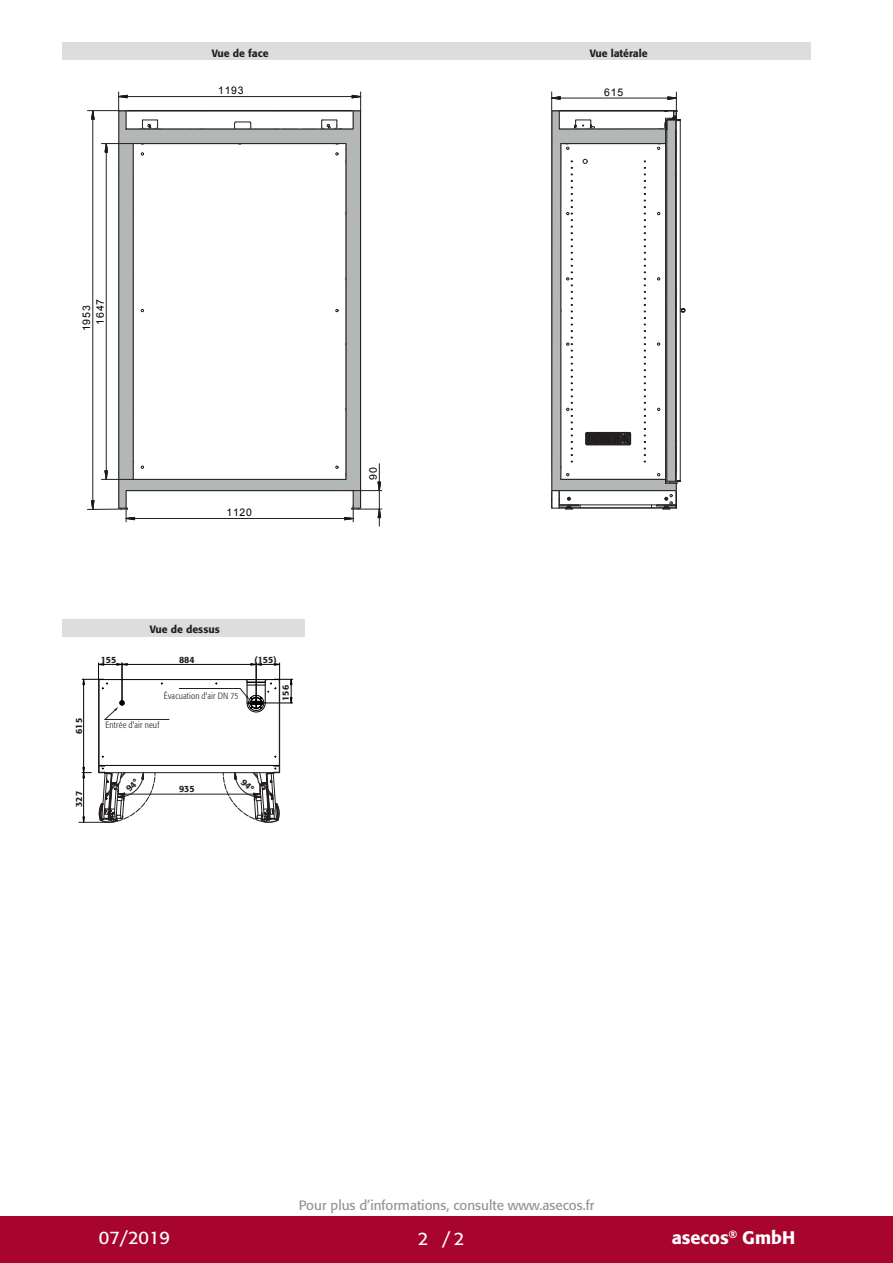
<style>
.page{position:relative;width:893px;height:1263px;background:#fff}
.page>*{position:absolute;margin:0;border:0;box-sizing:border-box;transform-origin:0 0}
.t1{font:500 18px "Formata Pro";color:#fff}
.t2{font:18px "Formata Pro";color:#fff}
.CB_AF_U4-Fachhaendle{font:13.5px "Formata Pro";color:#939598}
.t3{font:500 10.5px "Formata Pro";color:#231f20}
.t4{font:10.5px "Arial";letter-spacing:.075em;color:#000001}
.t5{font:300 condensed 9px "Formata Pro";letter-spacing:.025em;color:#231f20}
.t6{font:500 9px "Formata Pro";color:#231f20}
</style>
<div class="page">
<div style="left:0;top:1216px;width:893px;height:47px;background:#a7052d"></div>
<div style="left:63px;top:43px;width:748px;height:17px;background:#dcdddf"></div>
<svg style="left:535px;top:42px;width:151px;height:468px"></svg>
<div style="left:63px;top:619px;width:242px;height:17px;background:#dcdddf"></div>
<hr style="left:79px;top:822px;width:30px;height:1px;background:#231f20">
<svg style="left:82px;top:42px;width:301px;height:782px"></svg>
<p class="t3" style="left:212px;top:46px;width:58px">Vue de face</p>
<p class="t3" style="left:590px;top:47px;width:60px">Vue latérale</p>
<p class="t4" style="left:218px;top:84px;width:27px">1193</p>
<p class="t4" style="left:604px;top:85px;width:21px">615</p>
<p class="t4" style="left:93px;top:325px;width:27px;rotate:-90deg">1647</p>
<p class="t4" style="left:80px;top:331px;width:27px;rotate:-90deg">1953</p>
<p class="t4" style="left:227px;top:505px;width:27px">1120</p>
<p class="t3" style="left:150px;top:622px;width:71px">Vue de dessus</p>
<p class="t4" style="left:366px;top:480px;width:14px;rotate:-90deg">90</p>
<p class="t6" style="left:73px;top:734px;width:17px;rotate:-90deg">615</p>
<p class="t6" style="left:101px;top:654px;width:17px">155</p>
<p class="t6" style="left:179px;top:654px;width:17px">884</p>
<p class="t5" style="left:164px;top:690px;width:76px">Évacuation d'air DN 75</p>
<p class="t5" style="left:105px;top:719px;width:55px">Entrée d'air neuf</p>
<p class="t6" style="left:254px;top:654px;width:24px">(155)</p>
<p class="t6" style="left:280px;top:701px;width:17px;rotate:-90deg">156</p>
<p class="t6" style="left:73px;top:807px;width:17px;rotate:-90deg">327</p>
<p class="t6" style="left:179px;top:783px;width:17px">935</p>
<p class="CB_AF_U4-Fachhaendle" style="left:299px;top:1196px;width:297px">Pour plus d’informations, consulte www.asecos.fr</p>
<p class="t2" style="left:99px;top:1225px;width:73px">07/2019</p>
<p class="t2" style="left:418px;top:1227px;width:12px">2</p>
<p class="t2" style="left:442px;top:1227px;width:23px">/2</p>
<h1 class="t1" style="left:672px;top:1225px;width:125px">asecos<sup>®</sup> GmbH</h1>
</div>
